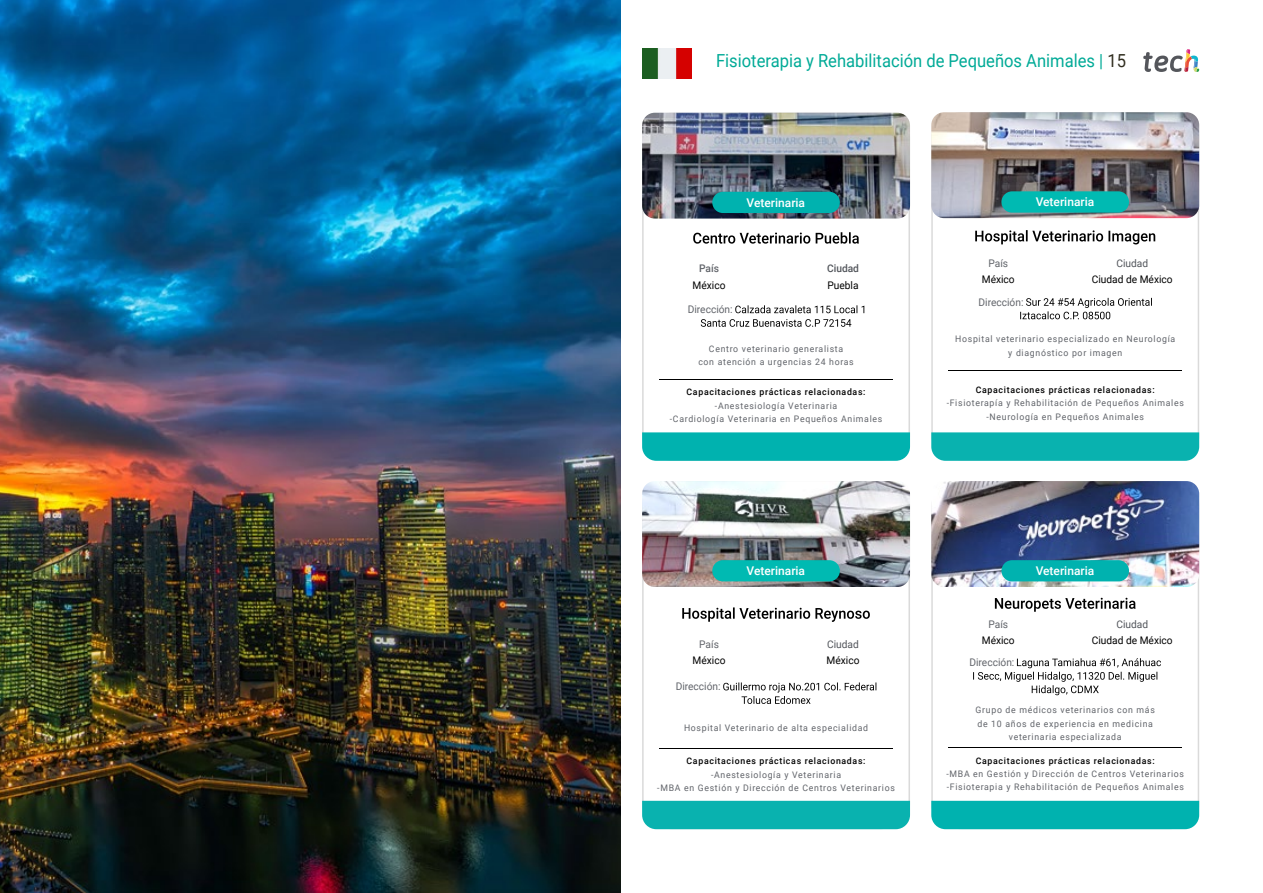
<style>
.page{position:relative;width:1263px;height:893px;background:#fff}
.page>*{position:absolute;margin:0;border:0;box-sizing:border-box;transform-origin:0 0}
.t1{font:18px "Roboto";color:#00aa97;scale:.92 1}
.t2{font:500 12px "Roboto";color:#fff}
.t3{font:10.5px "Roboto";color:#000}
.t4{font:10.5px "Roboto";color:#61646a}
.t5{font:10.5px "Roboto";color:#52555b}
.t6{font:500 10.5px "Roboto";color:#52555b}
.t7{font:500 10.5px "Roboto";color:#61646a}
.t8{font:9px/13.5px "Roboto";letter-spacing:.08em;color:#61646a;text-align:center}
.t9{font:500 9px "Roboto";letter-spacing:.08em;color:#000}
.s1{color:#312e20}
</style>
<div class="page">
<img style="left:642px;top:49px;width:49px;height:30px">
<svg style="left:1143px;top:49px;width:56px;height:23px"></svg>
<img style="left:0;top:0;width:621px;height:893px">
<svg style="left:642px;top:112px;width:269px;height:325px"></svg>
<img style="left:642px;top:113px;width:268px;height:106px">
<div style="left:712px;top:192px;width:128px;height:21px;background:#00b2af;border-radius:11px"></div>
<svg style="left:642px;top:432px;width:268px;height:29px;background:#07b4b1"></svg>
<hr style="left:659px;top:379px;width:234px;height:1px;background:#000">
<svg style="left:693px;top:232px;width:166px;height:12px"></svg>
<svg style="left:735px;top:305px;width:129px;height:8px"></svg>
<svg style="left:701px;top:319px;width:150px;height:8px"></svg>
<svg style="left:931px;top:123px;width:269px;height:326px"></svg>
<img style="left:931px;top:112px;width:268px;height:106px">
<div style="left:1001px;top:191px;width:128px;height:22px;background:#00bab2;border-radius:11px"></div>
<hr style="left:948px;top:370px;width:234px;height:1px;background:#000">
<svg style="left:975px;top:230px;width:180px;height:14px"></svg>
<svg style="left:1020px;top:298px;width:132px;height:21px"></svg>
<svg style="left:931px;top:432px;width:268px;height:29px;background:#10b4b1"></svg>
<svg style="left:642px;top:587px;width:269px;height:243px"></svg>
<img style="left:642px;top:481px;width:268px;height:106px">
<div style="left:712px;top:560px;width:128px;height:21px;background:#00bab2;border-radius:11px"></div>
<hr style="left:659px;top:748px;width:234px;height:1px;background:#000">
<svg style="left:682px;top:607px;width:188px;height:15px"></svg>
<svg style="left:723px;top:682px;width:153px;height:22px"></svg>
<div style="left:642px;top:801px;width:268px;height:28px;background:#09b2af"></div>
<svg style="left:931px;top:492px;width:269px;height:338px"></svg>
<img style="left:931px;top:481px;width:268px;height:106px">
<div style="left:1001px;top:560px;width:128px;height:21px;background:#00b2af;border-radius:11px"></div>
<div style="left:931px;top:801px;width:268px;height:28px;background:#00b2af"></div>
<hr style="left:948px;top:747px;width:234px;height:1px;background:#000">
<svg style="left:995px;top:598px;width:140px;height:14px"></svg>
<svg style="left:973px;top:658px;width:188px;height:37px"></svg>
<h1 class="t1" style="left:716px;top:48px;width:447px">Fisioterapia y Rehabilitación de Pequeños Animales | <span class="s1">15</span></h1>
<h2 class="t2" style="left:746px;top:194px;width:60px">Veterinaria</h2>
<h2 class="t2" style="left:1036px;top:194px;width:60px">Veterinaria</h2>
<p class="t7" style="left:699px;top:261px;width:21px">País</p>
<p class="t3" style="left:693px;top:278px;width:34px">México</p>
<p class="t6" style="left:827px;top:261px;width:33px">Ciudad</p>
<p class="t3" style="left:827px;top:278px;width:33px">Puebla</p>
<p class="t4" style="left:988px;top:256px;width:21px">País</p>
<p class="t3" style="left:982px;top:272px;width:34px">México</p>
<p class="t5" style="left:1116px;top:256px;width:33px">Ciudad</p>
<p class="t3" style="left:1092px;top:272px;width:82px">Ciudad de México</p>
<p class="t4" style="left:688px;top:302px;width:46px">Dirección:</p>
<p class="t8" style="left:698px;top:341px;width:157px">Centro veterinario generalista<br>con atención a urgencias 24 horas</p>
<p class="t9" style="left:686px;top:386px;width:180px">Capacitaciones prácticas relacionadas:</p>
<p class="t8" style="left:670px;top:399px;width:214px">-Anestesiología Veterinaria<br>-Cardiología Veterinaria en Pequeños Animales</p>
<p class="t4" style="left:978px;top:295px;width:46px">Dirección:</p>
<p class="t8" style="left:955px;top:332px;width:222px">Hospital veterinario especializado en Neurología y diagnóstico por imagen</p>
<p class="t9" style="left:976px;top:384px;width:180px">Capacitaciones prácticas relacionadas:</p>
<p class="t8" style="left:947px;top:396px;width:239px">-Fisioterapía y Rehabilitación de Pequeños Animales -Neurología en Pequeños Animales</p>
<h2 class="t2" style="left:746px;top:563px;width:60px">Veterinaria</h2>
<p class="t4" style="left:699px;top:636px;width:21px">País</p>
<p class="t3" style="left:693px;top:653px;width:34px">México</p>
<p class="t5" style="left:827px;top:636px;width:33px">Ciudad</p>
<p class="t3" style="left:826px;top:653px;width:34px">México</p>
<p class="t4" style="left:676px;top:679px;width:46px">Dirección:</p>
<p class="t8" style="left:684px;top:721px;width:186px">Hospital Veterinario de alta especialidad</p>
<p class="t9" style="left:686px;top:755px;width:180px">Capacitaciones prácticas relacionadas:</p>
<p class="t8" style="left:657px;top:767px;width:239px">-Anestesiología y Veterinaria<br>-MBA en Gestión y Dirección de Centros Veterinarios</p>
<p class="t4" style="left:988px;top:617px;width:21px">País</p>
<p class="t3" style="left:982px;top:633px;width:34px">México</p>
<p class="t4" style="left:969px;top:655px;width:46px">Dirección:</p>
<h2 class="t2" style="left:1036px;top:563px;width:60px">Veterinaria</h2>
<p class="t5" style="left:1116px;top:617px;width:33px">Ciudad</p>
<p class="t3" style="left:1092px;top:633px;width:82px">Ciudad de México</p>
<p class="t8" style="left:976px;top:703px;width:181px">Grupo de médicos veterinarios con más de 10 años de experiencia en medicina veterinaria especializada</p>
<p class="t9" style="left:976px;top:754px;width:180px">Capacitaciones prácticas relacionadas:</p>
<p class="t8" style="left:946px;top:767px;width:239px;text-align:left">-MBA en Gestión y Dirección de Centros Veterinarios -Fisioterapia y Rehabilitación de Pequeños Animales</p>
</div>
